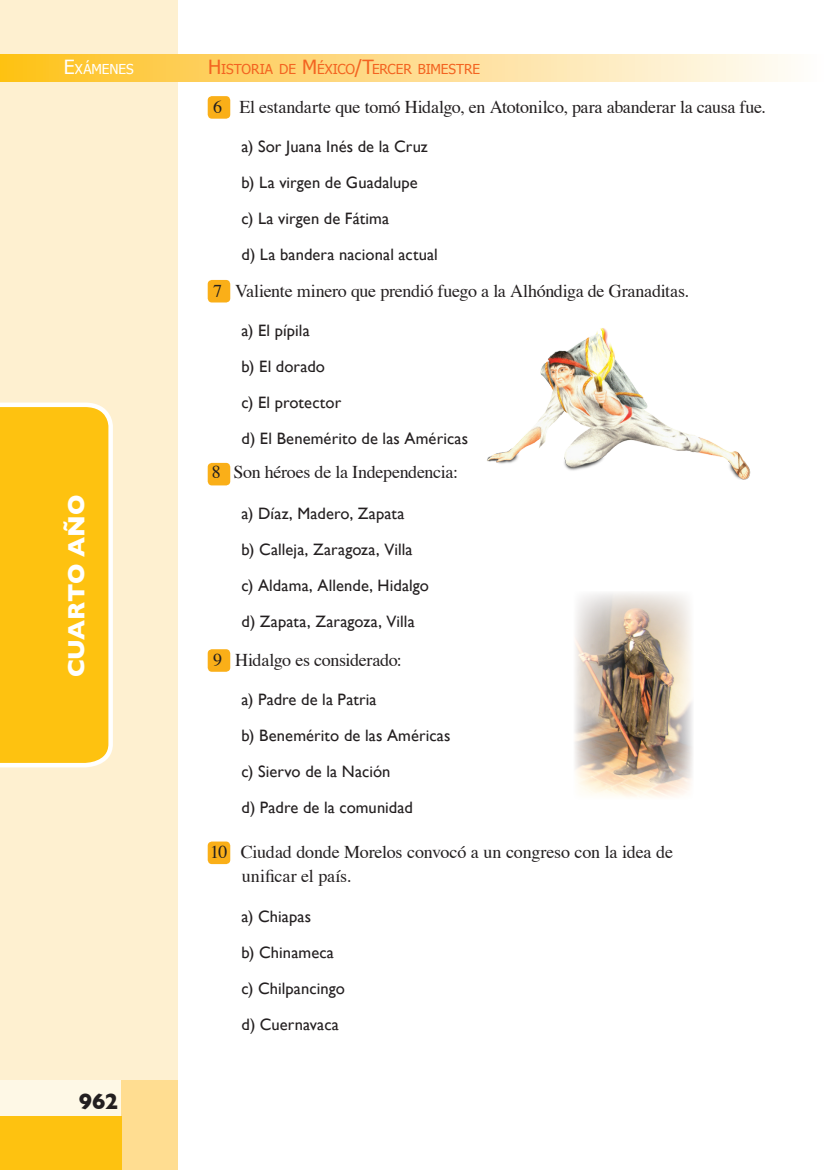
<style>
.page{position:relative;width:830px;height:1170px;background:#fff}
.page>*{position:absolute;margin:0;border:0;box-sizing:border-box;transform-origin:0 0}
.t1{font:700 24px "Gill Sans";letter-spacing:-.005em;color:#fff}
.t2{font:700 22.5px "Gill Sans";color:#231f20}
.t3{font:18px/24px "Times";letter-spacing:-.015em;color:#231f20}
.t4{font:16.5px/36px "Gill Sans";letter-spacing:.005em;color:#231f20}
.t5{font:13.65px "Tahoma";letter-spacing:-.005em;color:#f36421}
.t6{font:13.65px "Tahoma";letter-spacing:-.005em;color:#fff}
.s1{font-size:19.5px}
</style>
<div class="page">
<div style="left:0;top:0;width:178px;height:1080px;background:#fef0d0"></div>
<div style="left:0;top:54px;width:829px;height:27px;background:linear-gradient(to right,#fec01f,#fefdff)"></div>
<div style="left:0;top:1080px;width:121px;height:36px;background:#fef8e6"></div>
<div style="left:121px;top:1080px;width:57px;height:89px;background:#ffdd91"></div>
<div style="left:0;top:1116px;width:121px;height:53px;background:#fec210"></div>
<svg style="left:0;top:402px;width:113px;height:366px;background:#fec620"></svg>
<div style="left:207px;top:96px;width:23px;height:23px;background:#faaf18;border-radius:4px"></div>
<div style="left:207px;top:280px;width:23px;height:22px;background:#faaf18;border-radius:4px"></div>
<div style="left:207px;top:463px;width:23px;height:22px;background:#faaf18;border-radius:4px"></div>
<div style="left:207px;top:649px;width:23px;height:22px;background:#faaf18;border-radius:4px"></div>
<div style="left:207px;top:841px;width:23px;height:23px;background:#faaf18;border-radius:4px"></div>
<img style="left:487px;top:328px;width:264px;height:151px">
<img style="left:574px;top:592px;width:119px;height:206px">
<p class="t6" style="left:64px;top:60px;width:71px"><span class="s1">E</span>XÁMENES</p>
<h1 class="t1" style="left:62px;top:677px;width:184px;rotate:-90deg">cuarto año</h1>
<h2 class="t2" style="left:79px;top:1088px;width:41px">962</h2>
<p class="t5" style="left:208px;top:60px;width:273px"><span class="s1">H</span>ISTORIA DE <span class="s1">M</span>ÉXICO<span class="s1">/T</span>ERCER BIMESTRE</p>
<p class="t3" style="left:213px;top:96px;width:554px">6 El estandarte que tomó Hidalgo, en Atotonilco, para abanderar la causa fue.</p>
<p class="t4" style="left:241px;top:128px;width:198px">a) Sor Juana Inés de la Cruz b) La virgen de Guadalupe<br>c) La virgen de Fátima<br>d) La bandera nacional actual</p>
<p class="t3" style="left:213px;top:279px;width:477px">7 Valiente minero que prendió fuego a la Alhóndiga de Granaditas.</p>
<p class="t4" style="left:241px;top:312px;width:228px">a) El pípila<br>b) El dorado<br>c) El protector<br>d) El Benemérito de las Américas</p>
<p class="t3" style="left:212px;top:461px;width:248px">8 Son héroes de la Independencia:</p>
<p class="t4" style="left:241px;top:495px;width:189px">a) Díaz, Madero, Zapata<br>b) Calleja, Zaragoza, Villa<br>c) Aldama, Allende, Hidalgo d) Zapata, Zaragoza, Villa</p>
<p class="t3" style="left:213px;top:649px;width:190px">9 Hidalgo es considerado:</p>
<p class="t4" style="left:241px;top:681px;width:210px">a) Padre de la Patria<br>b) Benemérito de las Américas c) Siervo de la Nación<br>d) Padre de la comunidad</p>
<p class="t3" style="left:242px;top:841px;width:432px;text-indent:-32px">10 Ciudad donde Morelos convocó a un congreso con la idea de unificar el país.</p>
<p class="t4" style="left:241px;top:898px;width:105px">a) Chiapas<br>b) Chinameca c) Chilpancingo d) Cuernavaca</p>
</div>
